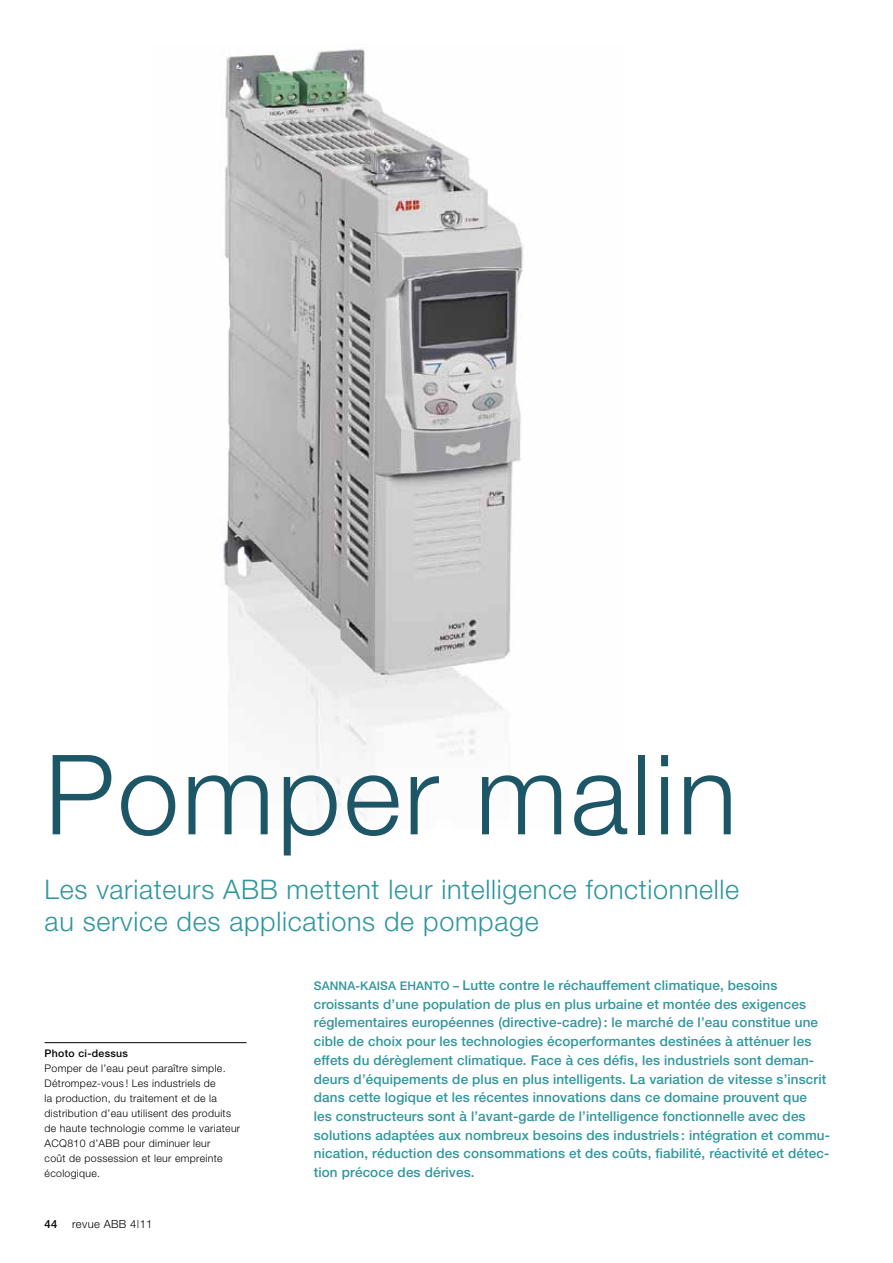
<style>
.page{position:relative;width:893px;height:1263px;background:#fff}
.page>*{position:absolute;margin:0;border:0;box-sizing:border-box;transform-origin:0 0}
.t1{font:300 111px "Helvetica Neue";letter-spacing:.025em;color:#1d5767}
.t2{font:300 27px/31.5px "Helvetica Neue";letter-spacing:.025em;color:#31969d}
.t3{font:500 13.5px/18.8px "Helvetica Neue";letter-spacing:.01em;color:#31969d}
.t4{font:500 12px "Helvetica Neue";letter-spacing:.01em;color:#31969d}
.t5{font:300 11.25px "Helvetica Neue";letter-spacing:.03em;color:#000}
.t6{font:500 11.25px "Helvetica Neue";color:#000}
.t7{font:300 10.5px/15px "Helvetica Neue";letter-spacing:.03em;color:#000}
.t8{font:500 10.5px "Helvetica Neue";letter-spacing:.03em;color:#000}
.s1{font-size:12px}
</style>
<div class="page">
<img style="left:223px;top:49px;width:300px;height:776px">
<hr style="left:45px;top:1042px;width:202px;height:1px;background:#000">
<h1 class="t1" style="left:45px;top:727px;width:694px">Pomper malin</h1>
<h2 class="t2" style="left:45px;top:873px;width:696px">Les variateurs ABB mettent leur intelligence fonctionnelle au service des applications de pompage</h2>
<p class="t8" style="left:45px;top:1047px;width:85px">Photo ci-dessus</p>
<p class="t7" style="left:45px;top:1060px;width:197px">Pomper de l’eau peut paraître simple.<br>Détrompez-vous ! Les industriels de<br>la production, du traitement et de la distribution d’eau utilisent des produits de haute technologie comme le variateur ACQ810 d’ABB pour diminuer leur<br>coût de possession et leur empreinte écologique.</p>
<p class="t6" style="left:45px;top:1217px;width:14px">44</p>
<p class="t5" style="left:72px;top:1217px;width:82px">revue ABB 4|11</p>
<p class="t3" style="left:314px;top:976px;width:518px;text-indent:126px"><span class="s1">o –</span> Lutte contre le réchauffement climatique, besoins croissants d’une population de plus en plus urbaine et montée des exigences réglementaires européennes (directive-cadre) : le marché de l’eau constitue une cible de choix pour les technologies écoperformantes destinées à atténuer les effets du dérèglement climatique. Face à ces défis, les industriels sont deman&shy;deurs d’équipements de plus en plus intelligents. La variation de vitesse s’inscrit dans cette logique et les récentes innovations dans ce domaine prouvent que<br>les constructeurs sont à l’avant-garde de l’intelligence fonctionnelle avec des solutions adaptées aux nombreux besoins des industriels : intégration et commu&shy;nication, réduction des consommations et des coûts, fiabilité, réactivité et détec&shy;tion précoce des dérives.</p>
<p class="t4" style="left:314px;top:978px;width:18px">Sanna</p>
<p class="t4" style="left:356px;top:978px;width:22px">-Kaisa</p>
<p class="t4" style="left:400px;top:978px;width:26px">Ehant</p>
</div>
